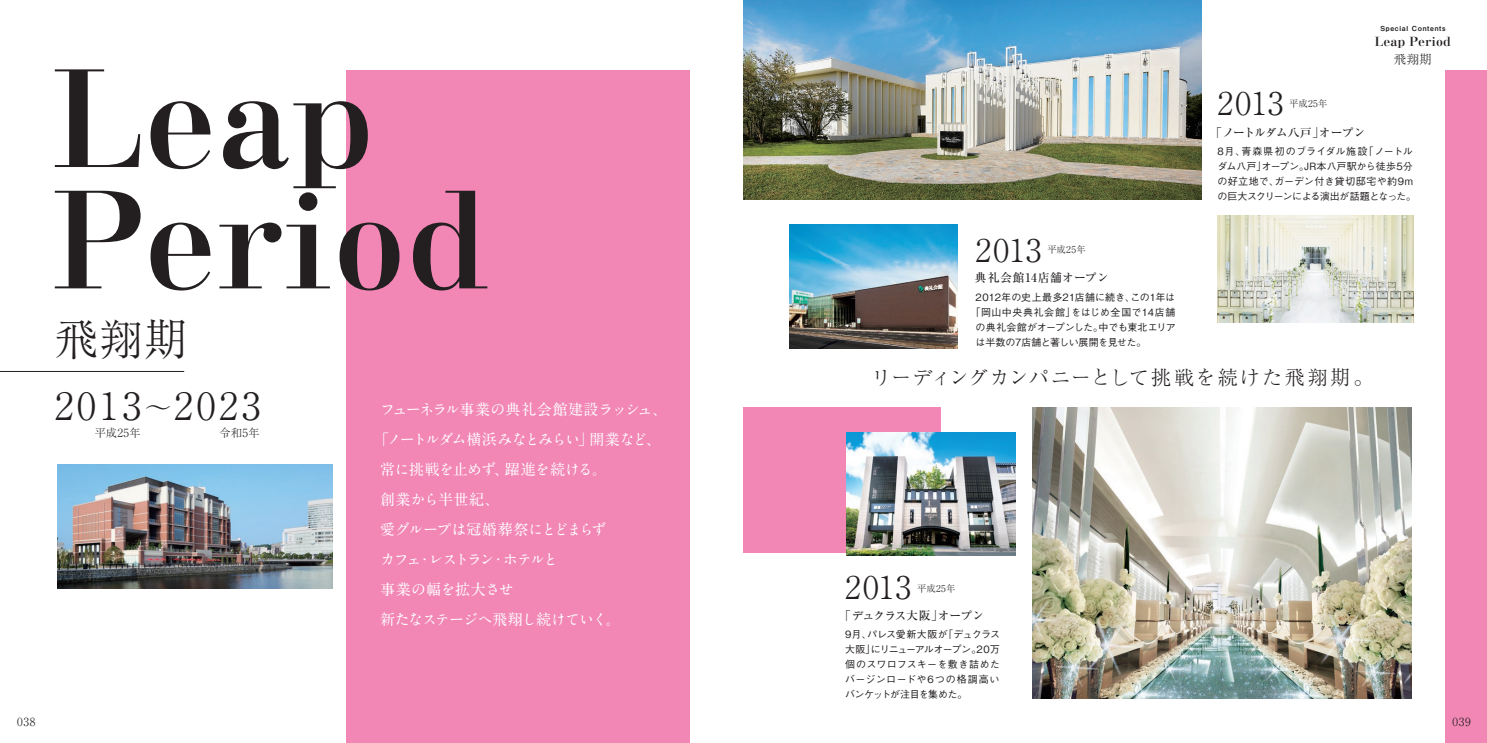
<style>
.page{position:relative;width:1487px;height:743px;background:#fff}
.page>*{position:absolute;margin:0;border:0;box-sizing:border-box;transform-origin:0 0}
.t1{font:800 132.5px/121.2px "Kocho Std";color:#231f20}
.t2{font:300 43.75px "Ryumin Pro";color:#231f20}
.t3{font:300 37.5px "Ryumin Pro";letter-spacing:.1em;color:#231f20}
.t4{font:300 31.25px "Ryumin Pro";letter-spacing:.03em;color:#231f20}
.t5{font:300 20px "Ryumin Pro";letter-spacing:.06em;color:#231f20}
.t6{font:700 15px "A1 Mincho Std";letter-spacing:-.05em;color:#fff}
.t7{font:700 15px "A1 Mincho Std";letter-spacing:-.105em;color:#fff}
.t8{font:700 15px "A1 Mincho Std";letter-spacing:-.03em;color:#fff}
.t9{font:700 15px "A1 Mincho Std";letter-spacing:-.14em;color:#fff}
.t10{font:700 15px "A1 Mincho Std";letter-spacing:-.02em;color:#fff}
.t11{font:700 15px "A1 Mincho Std";letter-spacing:.01em;color:#fff}
.t12{font:800 12.5px "Kocho Std";letter-spacing:.005em;color:#231f20}
.t13{font:300 12.5px "Ryumin Pro";color:#231f20}
.t14{font:500 11.88px "Ryumin Pro";letter-spacing:-.07em;color:#231f20}
.t15{font:500 11.88px "Ryumin Pro";letter-spacing:.035em;color:#231f20}
.t16{font:300 11.25px "Ryumin Pro";letter-spacing:.035em;color:#231f20}
.t17{font:500 10px/15px "Gothic BBB Pro";letter-spacing:.005em;color:#231f20;text-align:justify}
.t18{font:500 10px "Gothic BBB Pro";letter-spacing:.055em;color:#231f20}
.t19{font:500 10px "Gothic BBB Pro";letter-spacing:-.025em;color:#231f20}
.t20{font:500 10px "Gothic BBB Pro";letter-spacing:-.04em;color:#231f20}
.t21{font:300 9.38px "Ryumin Pro";letter-spacing:.035em;color:#231f20}
.t22{font:6.88px "Midashi Go Pro MB31";letter-spacing:.1em;color:#231f20}
.s1{font-size:28.12px}
</style>
<div class="page">
<div style="left:346px;top:70px;width:344px;height:672px;background:#f287b6"></div>
<div style="left:1445px;top:70px;width:41px;height:672px;background:#f287b6"></div>
<div style="left:743px;top:407px;width:197px;height:146px;background:#f287b6"></div>
<img style="left:58px;top:464px;width:274px;height:124px">
<hr style="left:0;top:371px;width:184px;height:1px;background:#231f20">
<img style="left:743px;top:0;width:458px;height:199px">
<img style="left:1217px;top:215px;width:196px;height:107px">
<img style="left:789px;top:224px;width:168px;height:124px">
<img style="left:846px;top:432px;width:169px;height:123px">
<img style="left:1032px;top:407px;width:379px;height:291px">
<p class="t22" style="left:1380px;top:23px;width:66px">Special Contents</p>
<h1 class="t1" style="left:53px;top:39px;width:438px">Leap<br>Period</h1>
<h2 class="t2" style="left:55px;top:305px;width:135px">飛翔期</h2>
<h3 class="t3" style="left:55px;top:376px;width:207px">2013<span class="s1">～</span>2023</h3>
<p class="t16" style="left:95px;top:424px;width:47px">平成25年</p>
<p class="t16" style="left:219px;top:424px;width:42px">令和5年</p>
<h3 class="t6" style="left:380px;top:396px;width:289px">フューネラル事業の典礼会館建設ラッシュ、</h3>
<h3 class="t7" style="left:374px;top:426px;width:288px">「ノートルダム横浜みなとみらい」開業など、</h3>
<h3 class="t6" style="left:380px;top:456px;width:228px">常に挑戦を止めず、躍進を続ける。</h3>
<h3 class="t11" style="left:380px;top:486px;width:121px">創業から半世紀、</h3>
<h3 class="t8" style="left:380px;top:516px;width:228px">愛グループは冠婚葬祭にとどまらず</h3>
<h3 class="t9" style="left:380px;top:546px;width:179px">カフェ・レストラン・ホテルと</h3>
<h3 class="t10" style="left:380px;top:576px;width:135px">事業の幅を拡大させ</h3>
<h3 class="t6" style="left:380px;top:606px;width:242px">新たなステージへ飛翔し続けていく。</h3>
<p class="t12" style="left:1374px;top:31px;width:78px">Leap Period</p>
<p class="t13" style="left:1393px;top:49px;width:40px">飛翔期</p>
<h3 class="t4" style="left:975px;top:225px;width:67px">2013</h3>
<p class="t17" style="left:975px;top:288px;width:201px">2012年の史上最多21店舗に続き、この1年は</p>
<p class="t18" style="left:970px;top:304px;width:206px">「岡山中央典礼会館」をはじめ全国で14店舗</p>
<p class="t19" style="left:975px;top:319px;width:202px">の典礼会館がオープンした。中でも東北エリア</p>
<p class="t20" style="left:975px;top:334px;width:172px">は半数の7店舗と著しい展開を見せた。</p>
<p class="t21" style="left:1047px;top:242px;width:40px">平成25年</p>
<p class="t15" style="left:975px;top:268px;width:135px">典礼会館14店舗オープン</p>
<h3 class="t4" style="left:1217px;top:79px;width:67px">2013</h3>
<p class="t17" style="left:1217px;top:143px;width:200px;text-align:left">8月、青森県初のブライダル施設「ノートルダム八戸」オープン。JR本八戸駅から徒歩5分の好立地で、ガーデン付き貸切邸宅や約9mの巨大スクリーンによる演出が話題となった。</p>
<p class="t21" style="left:1289px;top:96px;width:40px">平成25年</p>
<p class="t14" style="left:1210px;top:123px;width:157px">「ノートルダム八戸」オープン</p>
<h3 class="t5" style="left:871px;top:362px;width:503px">リーディングカンパニーとして挑戦を続けた飛翔期。</h3>
<h3 class="t4" style="left:845px;top:562px;width:67px">2013</h3>
<p class="t21" style="left:917px;top:580px;width:40px">平成25年</p>
<p class="t17" style="left:845px;top:625px;width:156px">9月、パレス愛新大阪が「デュクラス大阪」にリニューアルオープン。20万個のスワロフスキーを敷き詰めたバージンロードや6つの格調高いバンケットが注目を集めた。</p>
<p class="t14" style="left:839px;top:605px;width:146px">「デュクラス大阪」オープン</p>
<p class="t16" style="left:17px;top:712px;width:20px">038</p>
<p class="t16" style="left:1452px;top:712px;width:20px">039</p>
</div>
